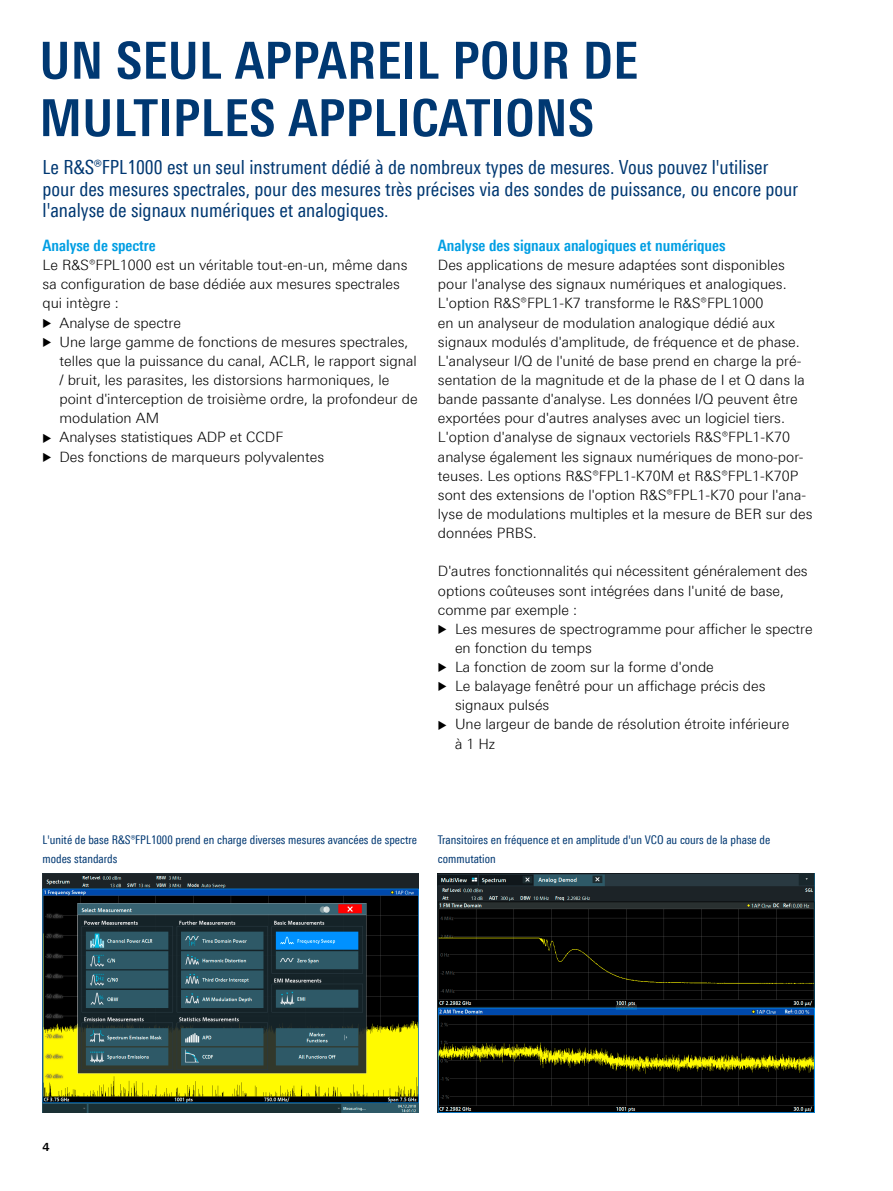
<style>
.page{position:relative;width:893px;height:1191px;background:#fff}
.page>*{position:absolute;margin:0;border:0;box-sizing:border-box;transform-origin:0 0}
.Seiten_Headline_34Pt_blau{font:700 condensed 51px/57.4px "Linotype Universfor RS";letter-spacing:.01em;color:#003872}
.Teaser{font:condensed 19.5px/21.5px "Linotype Universfor RS";color:#003872}
.Absatzfett_cyan{font:700 condensed 15.75px "Linotype Universfor RS";color:#009ee3}
.Haupttext_ohne_Abstand{font:300 14.25px/19.2px "Linotype Universfor RS";color:#000}
.Haupttext{font:300 14.25px/19.2px "Linotype Universfor RS";color:#000}
.Bildunterschrift{font:condensed 12px/19.2px "Linotype Universfor RS";color:#003872}
.t1{font:700 11.25px "Linotype Universfor RS";color:#000}
.s1{font-size:11.4px}
</style>
<div class="page">
<img style="left:43px;top:873px;width:376px;height:239px">
<img style="left:438px;top:873px;width:376px;height:239px">
<p class="Seiten_Headline_34Pt_blau" style="left:40px;top:31px;width:600px">UN SEUL APPAREIL POUR DE<br>MULTIPLES APPLICATIONS</p>
<p class="Teaser" style="left:43px;top:157px;width:757px">Le R&amp;S®FPL1000 est un seul instrument dédié à de nombreux types de mesures. Vous pouvez l'utiliser pour des mesures spectrales, pour des mesures très précises via des sondes de puissance, ou encore pour l'analyse de signaux numériques et analogiques.</p>
<p class="Absatzfett_cyan" style="left:438px;top:236px;width:289px">Analyse des signaux analogiques et numériques</p>
<p class="Haupttext_ohne_Abstand" style="left:438px;top:255px;width:376px">Des applications de mesure adaptées sont disponibles pour l'analyse des signaux numériques et analogiques.<br>L'option R&amp;S®FPL1-K7 transforme le R&amp;S®FPL1000<br>en un analyseur de modulation analogique dédié aux signaux modulés d'amplitude, de fréquence et de phase.<br>L'analyseur I/Q de l'unité de base prend en charge la pré&shy;sentation de la magnitude et de la phase de I et Q dans la bande passante d'analyse. Les données I/Q peuvent être exportées pour d'autres analyses avec un logiciel tiers.<br>L'option d'analyse de signaux vectoriels R&amp;S®FPL1-K70 analyse également les signaux numériques de mono-por&shy;teuses. Les options R&amp;S®FPL1-K70M et R&amp;S®FPL1-K70P sont des extensions de l'option R&amp;S®FPL1-K70 pour l'ana&shy;lyse de modulations multiples et la mesure de BER sur des données PRBS.</p>
<p class="Haupttext" style="left:438px;top:561px;width:371px">D'autres fonctionnalités qui nécessitent généralement des options coûteuses sont intégrées dans l'unité de base, comme par exemple :</p>
<p class="Haupttext_ohne_Abstand" style="left:455px;top:619px;width:359px;text-indent:-17px"><span class="s1">▶</span> Les mesures de spectrogramme pour afficher le spectre en fonction du temps</p>
<p class="Haupttext_ohne_Abstand" style="left:438px;top:657px;width:277px"><span class="s1">▶</span> La fonction de zoom sur la forme d'onde</p>
<p class="Haupttext_ohne_Abstand" style="left:455px;top:676px;width:312px;text-indent:-17px"><span class="s1">▶</span> Le balayage fenêtré pour un affichage précis des signaux pulsés</p>
<p class="Haupttext_ohne_Abstand" style="left:455px;top:714px;width:336px;text-indent:-17px"><span class="s1">▶</span> Une largeur de bande de résolution étroite inférieure à 1 Hz</p>
<p class="Absatzfett_cyan" style="left:43px;top:236px;width:115px">Analyse de spectre</p>
<p class="Haupttext_ohne_Abstand" style="left:43px;top:255px;width:366px">Le R&amp;S®FPL1000 est un véritable tout-en-un, même dans sa configuration de base dédiée aux mesures spectrales qui intègre :</p>
<p class="Haupttext_ohne_Abstand" style="left:43px;top:313px;width:140px"><span class="s1">▶</span> Analyse de spectre</p>
<p class="Haupttext_ohne_Abstand" style="left:60px;top:332px;width:360px;text-indent:-17px"><span class="s1">▶</span> Une large gamme de fonctions de mesures spectrales, telles que la puissance du canal, ACLR, le rapport signal / bruit, les parasites, les distorsions harmoniques, le point d'interception de troisième ordre, la profondeur de modulation AM</p>
<p class="Haupttext_ohne_Abstand" style="left:43px;top:427px;width:242px"><span class="s1">▶</span> Analyses statistiques ADP et CCDF</p>
<p class="Haupttext_ohne_Abstand" style="left:43px;top:447px;width:283px"><span class="s1">▶</span> Des fonctions de marqueurs polyvalentes</p>
<p class="Bildunterschrift" style="left:43px;top:830px;width:376px">L'unité de base R&amp;S®FPL1000 prend en charge diverses mesures avancées de spectre</p>
<p class="Bildunterschrift" style="left:43px;top:849px;width:76px">modes standards</p>
<p class="Bildunterschrift" style="left:438px;top:830px;width:334px">Transitoires en fréquence et en amplitude d'un VCO au cours de la phase de commutation</p>
<p class="t1" style="left:43px;top:1139px;width:9px">4</p>
</div>
